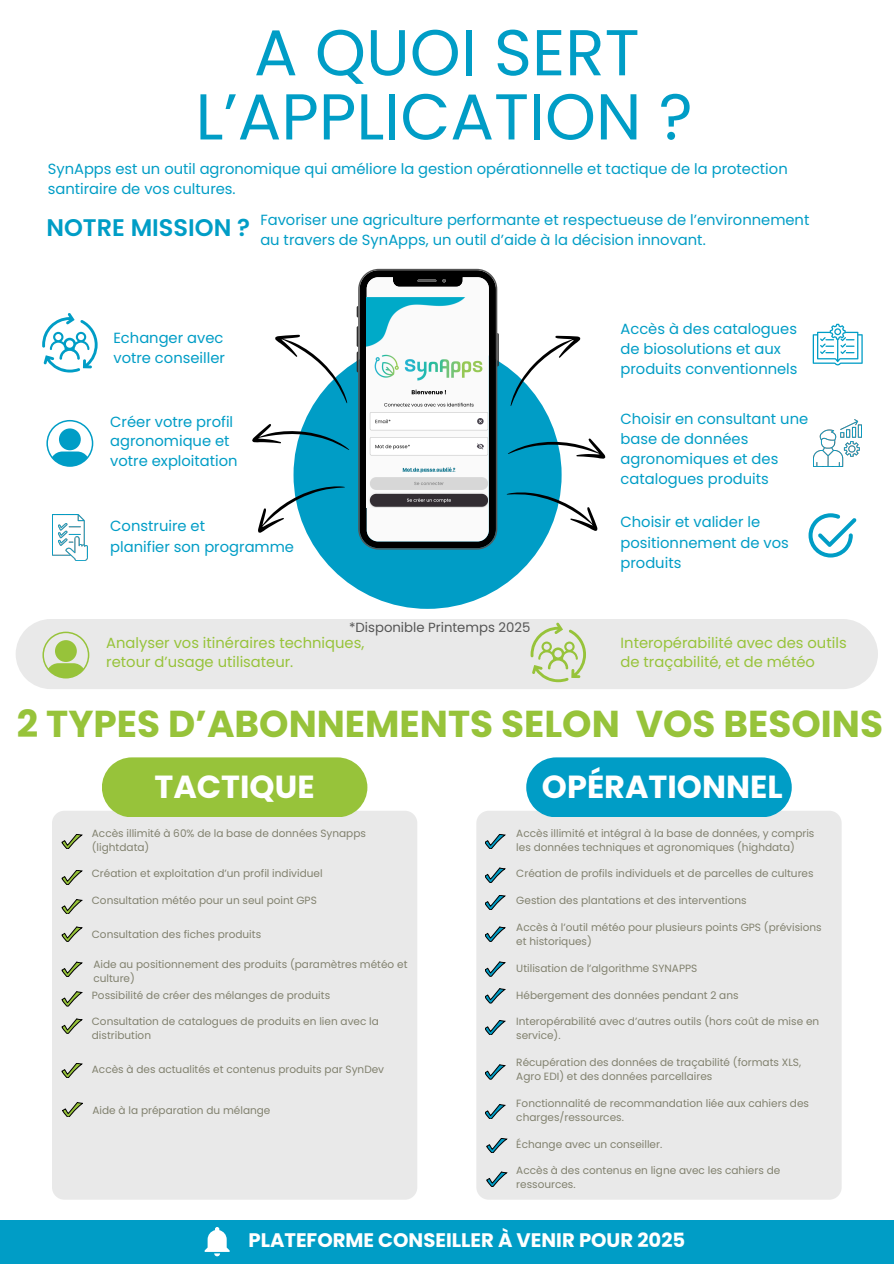
<style>
.page{position:relative;width:894px;height:1264px;background:#fff}
.page>*{position:absolute;margin:0;border:0;box-sizing:border-box;transform-origin:0 0}
.t1{font:64.8px/64.2px "Poppins";color:#009dc6;text-align:center}
.t2{font:700 37.35px "Poppins";color:#97c33a}
.t3{font:700 31.95px "Poppins";color:#fff}
.t4{font:600 24px "Poppins";color:#009dc6}
.t5{font:700 19.65px "Poppins";color:#fff}
.t6{font:14.7px/20.2px "Poppins";color:#009dc6}
.t7{font:14.7px/19.5px "Poppins";color:#97c33a}
.t8{font:13.2px "Poppins";color:#555}
.t9{font:10.5px/14px "Poppins";color:#81816e}
</style>
<div class="page">
<svg style="left:46px;top:420px;width:47px;height:47px"></svg>
<svg style="left:812px;top:324px;width:50px;height:41px"></svg>
<svg style="left:42px;top:313px;width:56px;height:59px"></svg>
<div style="left:16px;top:619px;width:861px;height:70px;background:#e9e9e9"></div>
<svg style="left:530px;top:622px;width:56px;height:60px"></svg>
<svg style="left:42px;top:631px;width:47px;height:47px"></svg>
<div style="left:293px;top:341px;width:268px;height:268px;background:#009dc6;border-radius:50%"></div>
<img style="left:52px;top:514px;width:35px;height:46px">
<svg style="left:252px;top:269px;width:354px;height:291px"></svg>
<img style="left:813px;top:419px;width:48px;height:48px">
<div style="left:52px;top:810px;width:365px;height:389px;background:#e9e9e9;border-radius:12px"></div>
<svg style="left:62px;top:834px;width:20px;height:14px"></svg>
<svg style="left:62px;top:870px;width:20px;height:14px"></svg>
<svg style="left:62px;top:899px;width:20px;height:15px"></svg>
<svg style="left:62px;top:926px;width:20px;height:15px"></svg>
<svg style="left:62px;top:962px;width:20px;height:14px"></svg>
<svg style="left:62px;top:991px;width:20px;height:15px"></svg>
<svg style="left:62px;top:1018px;width:20px;height:15px"></svg>
<svg style="left:62px;top:1063px;width:20px;height:14px"></svg>
<div style="left:476px;top:810px;width:365px;height:389px;background:#e9e9e9;border-radius:12px"></div>
<svg style="left:485px;top:834px;width:19px;height:14px"></svg>
<svg style="left:485px;top:867px;width:19px;height:15px"></svg>
<svg style="left:485px;top:895px;width:19px;height:14px"></svg>
<svg style="left:485px;top:926px;width:19px;height:15px"></svg>
<svg style="left:485px;top:961px;width:19px;height:15px"></svg>
<svg style="left:485px;top:988px;width:19px;height:15px"></svg>
<svg style="left:485px;top:1020px;width:19px;height:14px"></svg>
<svg style="left:485px;top:1064px;width:19px;height:15px"></svg>
<svg style="left:485px;top:1104px;width:19px;height:14px"></svg>
<svg style="left:486px;top:1138px;width:20px;height:14px"></svg>
<svg style="left:486px;top:1171px;width:20px;height:15px"></svg>
<div style="left:102px;top:757px;width:265px;height:60px;background:#97c33a"></div>
<div style="left:526px;top:757px;width:265px;height:60px;background:#009dc6"></div>
<svg style="left:63px;top:1102px;width:19px;height:14px"></svg>
<div style="left:0;top:1219px;width:893px;height:44px;background:#009dc6"></div>
<svg style="left:204px;top:1227px;width:25px;height:29px"></svg>
<svg style="left:808px;top:513px;width:48px;height:44px"></svg>
<h6 class="t1" style="left:195px;top:21px;width:498px">A QUOI SERT<br>L’APPLICATION ?</h6>
<p class="t6" style="left:48px;top:159px;width:741px;line-height:19.5px">SynApps est un outil agronomique qui améliore la gestion opérationnelle et tactique de la protection santiraire de vos cultures.</p>
<p class="t4" style="left:46px;top:211px;width:205px">NOTRE MISSION ?</p>
<p class="t6" style="left:260px;top:209px;width:550px">Favoriser une agriculture performante et respectueuse de l’environnement au travers de SynApps, un outil d’aide à la décision innovant.</p>
<p class="t6" style="left:113px;top:328px;width:113px;line-height:19.5px">Echanger avec votre conseiller</p>
<h6 class="t6" style="left:620px;top:318px;width:179px">Accès à des catalogues de biosolutions et aux produits conventionnels</h6>
<h3 class="t6" style="left:110px;top:412px;width:129px;line-height:19.5px">Créer votre profil agronomique et votre exploitation</h3>
<p class="t6" style="left:620px;top:408px;width:189px">Choisir en consultant une base de données agronomiques et des catalogues produits</p>
<h6 class="t6" style="left:110px;top:516px;width:185px">Construire et<br>planifier son programme</h6>
<p class="t6" style="left:620px;top:512px;width:170px">Choisir et valider le positionnement de vos produits</p>
<p class="t8" style="left:349px;top:618px;width:183px">*Disponible Printemps 2025</p>
<p class="t7" style="left:106px;top:632px;width:259px">Analyser vos itinéraires techniques, retour d’usage utilisateur.</p>
<p class="t7" style="left:620px;top:632px;width:227px">Interopérabilité avec des outils de traçabilité, et de météo</p>
<h2 class="t2" style="left:17px;top:697px;width:867px">2 TYPES D’ABONNEMENTS SELON VOS BESOINS</h2>
<h6 class="t3" style="left:154px;top:764px;width:161px">TACTIQUE</h6>
<h6 class="t3" style="left:541px;top:764px;width:242px">OPÉRATIONNEL</h6>
<p class="t9" style="left:92px;top:826px;width:275px">Accès illimité à 60% de la base de données Synapps (lightdata)</p>
<p class="t9" style="left:92px;top:866px;width:232px">Création et exploitation d’un profil individuel</p>
<h6 class="t9" style="left:92px;top:893px;width:226px">Consultation météo pour un seul point GPS</h6>
<p class="t9" style="left:92px;top:927px;width:171px">Consultation des fiches produits</p>
<h6 class="t9" style="left:93px;top:957px;width:315px">Aide au positionnement des produits (paramètres météo et culture)</h6>
<p class="t9" style="left:92px;top:987px;width:240px">Possibilité de créer des mélanges de produits</p>
<p class="t9" style="left:92px;top:1014px;width:288px">Consultation de catalogues de produits en lien avec la distribution</p>
<p class="t9" style="left:92px;top:1062px;width:294px">Accès à des actualités et contenus produits par SynDev</p>
<p class="t9" style="left:92px;top:1103px;width:179px">Aide à la préparation du mélange</p>
<p class="t9" style="left:516px;top:826px;width:299px">Accès illimité et intégral à la base de données, y compris les données techniques et agronomiques (highdata)</p>
<p class="t9" style="left:516px;top:866px;width:299px">Création de profils individuels et de parcelles de cultures</p>
<p class="t9" style="left:516px;top:893px;width:232px">Gestion des plantations et des interventions</p>
<p class="t9" style="left:516px;top:920px;width:307px">Accès à l’outil météo pour plusieurs points GPS (prévisions et historiques)</p>
<p class="t9" style="left:516px;top:961px;width:182px">Utilisation de l’algorithme SYNAPPS</p>
<p class="t9" style="left:516px;top:987px;width:224px">Hébergement des données pendant 2 ans</p>
<h6 class="t9" style="left:516px;top:1014px;width:304px">Interopérabilité avec d’autres outils (hors coût de mise en service).</h6>
<h6 class="t9" style="left:516px;top:1055px;width:286px">Récupération des données de traçabilité (formats XLS,<br>Agro EDI) et des données parcellaires</h6>
<p class="t9" style="left:516px;top:1096px;width:294px">Fonctionnalité de recommandation liée aux cahiers des charges/ressources.</p>
<p class="t9" style="left:516px;top:1136px;width:147px">Échange avec un conseiller.</p>
<p class="t9" style="left:516px;top:1163px;width:265px">Accès à des contenus en ligne avec les cahiers de ressources.</p>
<h4 class="t5" style="left:248px;top:1226px;width:438px">PLATEFORME CONSEILLER À VENIR POUR 2025</h4>
</div>
